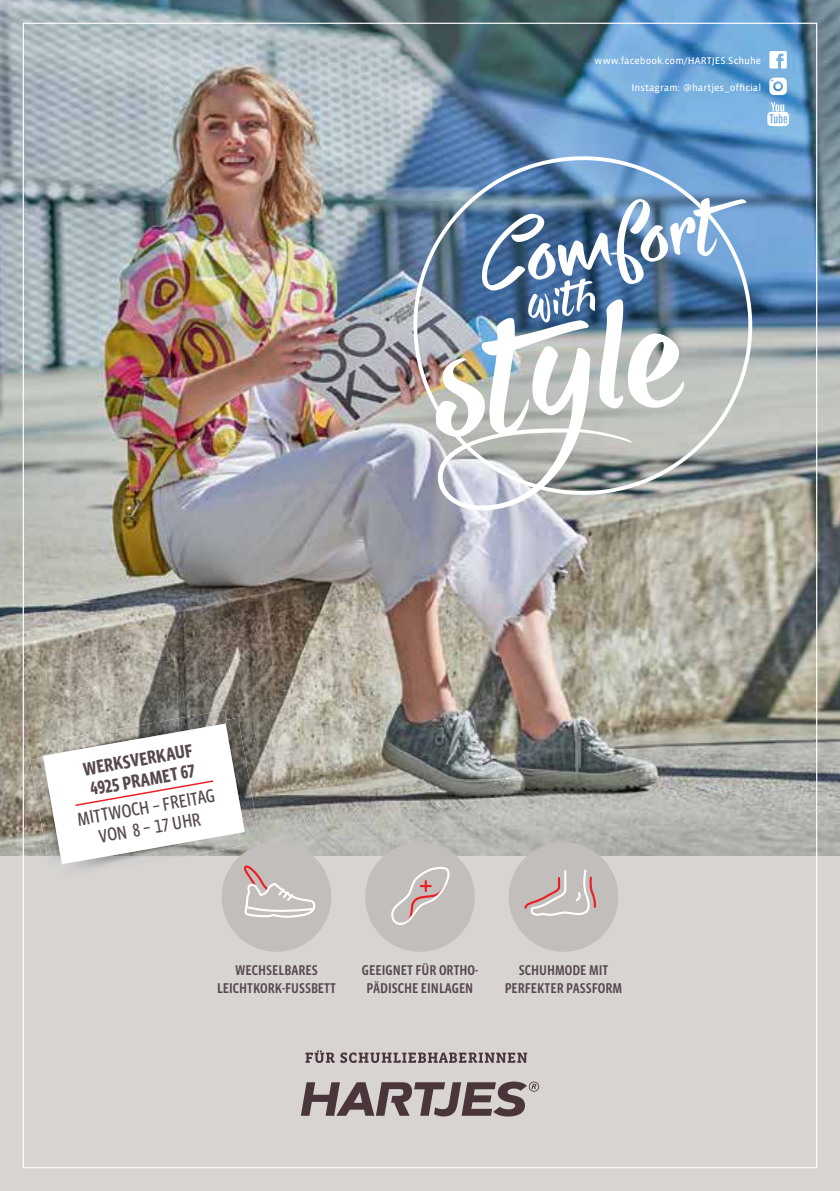
<style>
.page{position:relative;width:840px;height:1191px;background:#fff}
.page>*{position:absolute;margin:0;border:0;box-sizing:border-box;transform-origin:0 0}
.t1{font:19px/20.8px "Vista Sans Nar OTCE";color:#584951;text-align:center}
.t2{font:700 19px/20.8px "Vista Sans Nar OTCE";color:#584951}
.t3{font:500 14.4px/17.4px "Vista Sans Nar OTCE";color:#584951;text-align:center}
.t4{font:10px "Vista Sans OTCE";letter-spacing:.005em;color:#fff}
</style>
<div class="page">
<img style="left:0;top:0;width:839px;height:856px">
<div style="left:0;top:856px;width:839px;height:335px;background:#d7d4d2"></div>
<svg style="left:300px;top:1081px;width:239px;height:35px"></svg>
<svg style="left:305px;top:1050px;width:222px;height:13px"></svg>
<img style="left:402px;top:146px;width:360px;height:359px">
<svg style="left:481px;top:198px;width:264px;height:124px"></svg>
<img style="left:435px;top:299px;width:248px;height:212px">
<div style="left:365px;top:842px;width:109px;height:109px;background:#c1bebb;border-radius:50%"></div>
<svg style="left:391px;top:866px;width:59px;height:59px"></svg>
<div style="left:221px;top:842px;width:110px;height:109px;background:#c1bebb;border-radius:50%"></div>
<div style="left:508px;top:842px;width:110px;height:109px;background:#c1bebb;border-radius:50%"></div>
<svg style="left:524px;top:869px;width:72px;height:47px"></svg>
<svg style="left:766px;top:102px;width:22px;height:24px"></svg>
<svg style="left:769px;top:51px;width:17px;height:17px"></svg>
<svg style="left:769px;top:78px;width:17px;height:17px"></svg>
<img style="left:30px;top:758px;width:13px;height:98px">
<img style="left:47px;top:710px;width:179px;height:10px">
<svg style="left:43px;top:720px;width:273px;height:198px"></svg>
<h1 class="t2" style="left:81px;top:759px;width:113px;rotate:-10deg">WERKSVERKAUF<br>4925 PRAMET 67</h1>
<h1 class="t1" style="left:75px;top:809px;width:141px;rotate:-10deg">MITTWOCH – FREITAG<br>VON 8 – 17 UHR</h1>
<p class="t4" style="left:594px;top:55px;width:168px">www.facebook.com/HARTJES.Schuhe</p>
<p class="t4" style="left:631px;top:81px;width:131px">Instagram: @hartjes_official</p>
<p class="t3" style="left:361px;top:961px;width:118px">GEEIGNET FÜR ORTHO-<br>PÄDISCHE EINLAGEN</p>
<p class="t3" style="left:217px;top:961px;width:120px">WECHSELBARES<br>LEICHTKORK-FUSSBETT</p>
<p class="t3" style="left:504px;top:961px;width:119px">SCHUHMODE MIT<br>PERFEKTER PASSFORM</p>
</div>
